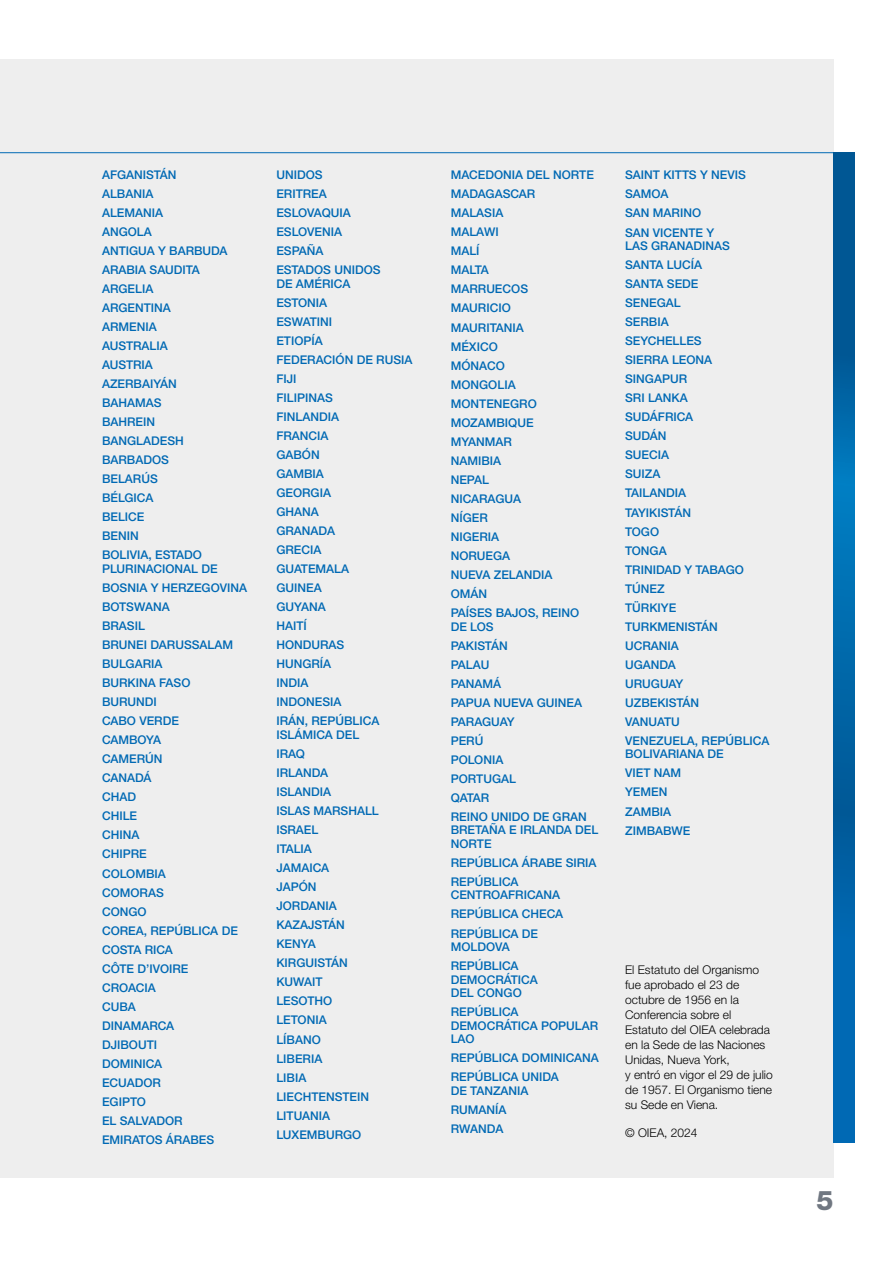
<style>
.page{position:relative;width:893px;height:1263px;background:#fff}
.page>*{position:absolute;margin:0;border:0;box-sizing:border-box;transform-origin:0 0}
.t1{font:800 27px "Helvetica Neue LTW1 G";color:#707781}
.t2{font:500 12px/19px "Helvetica Neue LTW1 G";color:#0069b4}
.t3{font:300 12px/15px "Helvetica Neue LTW1 G";color:#000}
</style>
<div class="page">
<div style="left:0;top:60px;width:833px;height:1118px;background:#eee"></div>
<hr style="left:0;top:152px;width:855px;height:1px;background:#0069b4">
<svg style="left:833px;top:152px;width:22px;height:991px;background:#0065a7"></svg>
<p class="t2" style="left:102px;top:165px;width:127px">AFGANISTÁN<br>ALBANIA<br>ALEMANIA<br>ANGOLA<br>ANTIGUA Y BARBUDA<br>ARABIA SAUDITA<br>ARGELIA<br>ARGENTINA<br>ARMENIA<br>AUSTRALIA<br>AUSTRIA<br>AZERBAIYÁN<br>BAHAMAS<br>BAHREIN<br>BANGLADESH<br>BARBADOS<br>BELARÚS<br>BÉLGICA<br>BELICE<br>BENIN<br>BOLIVIA, ESTADO</p>
<p class="t2" style="left:102px;top:559px;width:147px">PLURINACIONAL DE<br>BOSNIA Y HERZEGOVINA<br>BOTSWANA<br>BRASIL<br>BRUNEI DARUSSALAM<br>BULGARIA<br>BURKINA FASO<br>BURUNDI<br>CABO VERDE<br>CAMBOYA<br>CAMERÚN<br>CANADÁ<br>CHAD<br>CHILE<br>CHINA<br>CHIPRE<br>COLOMBIA<br>COMORAS<br>CONGO<br>COREA, REPÚBLICA DE<br>COSTA RICA<br>CÔTE D’IVOIRE<br>CROACIA<br>CUBA<br>DINAMARCA<br>DJIBOUTI<br>DOMINICA<br>ECUADOR<br>EGIPTO<br>EL SALVADOR<br>EMIRATOS ÁRABES</p>
<p class="t2" style="left:276px;top:165px;width:106px">UNIDOS<br>ERITREA<br>ESLOVAQUIA<br>ESLOVENIA<br>ESPAÑA<br>ESTADOS UNIDOS</p>
<p class="t2" style="left:276px;top:274px;width:138px">DE AMÉRICA<br>ESTONIA<br>ESWATINI<br>ETIOPÍA<br>FEDERACIÓN DE RUSIA<br>FIJI<br>FILIPINAS<br>FINLANDIA<br>FRANCIA<br>GABÓN<br>GAMBIA<br>GEORGIA<br>GHANA<br>GRANADA<br>GRECIA<br>GUATEMALA<br>GUINEA<br>GUYANA<br>HAITÍ<br>HONDURAS<br>HUNGRÍA<br>INDIA<br>INDONESIA<br>IRÁN, REPÚBLICA</p>
<p class="t2" style="left:276px;top:725px;width:104px">ISLÁMICA DEL<br>IRAQ<br>IRLANDA<br>ISLANDIA<br>ISLAS MARSHALL<br>ISRAEL<br>ITALIA<br>JAMAICA<br>JAPÓN<br>JORDANIA<br>KAZAJSTÁN<br>KENYA<br>KIRGUISTÁN<br>KUWAIT<br>LESOTHO<br>LETONIA<br>LÍBANO<br>LIBERIA<br>LIBIA<br>LIECHTENSTEIN<br>LITUANIA<br>LUXEMBURGO</p>
<p class="t2" style="left:451px;top:165px;width:145px">MACEDONIA DEL NORTE<br>MADAGASCAR<br>MALASIA<br>MALAWI<br>MALÍ<br>MALTA<br>MARRUECOS<br>MAURICIO<br>MAURITANIA<br>MÉXICO<br>MÓNACO<br>MONGOLIA<br>MONTENEGRO<br>MOZAMBIQUE<br>MYANMAR<br>NAMIBIA<br>NEPAL<br>NICARAGUA<br>NÍGER<br>NIGERIA<br>NORUEGA<br>NUEVA ZELANDIA<br>OMÁN<br>PAÍSES BAJOS, REINO</p>
<p class="t2" style="left:451px;top:617px;width:138px">DE LOS<br>PAKISTÁN<br>PALAU<br>PANAMÁ<br>PAPUA NUEVA GUINEA<br>PARAGUAY<br>PERÚ<br>POLONIA<br>PORTUGAL<br>QATAR<br>REINO UNIDO DE GRAN</p>
<p class="t2" style="left:451px;top:823px;width:149px;line-height:13.5px">BRETAÑA E IRLANDA DEL<br>NORTE</p>
<p class="t2" style="left:451px;top:853px;width:147px">REPÚBLICA ÁRABE SIRIA<br>REPÚBLICA</p>
<p class="t2" style="left:451px;top:886px;width:114px">CENTROAFRICANA<br>REPÚBLICA CHECA<br>REPÚBLICA DE</p>
<p class="t2" style="left:451px;top:937px;width:69px">MOLDOVA<br>REPÚBLICA</p>
<p class="t2" style="left:451px;top:972px;width:88px;line-height:13.5px">DEMOCRÁTICA<br>DEL CONGO</p>
<p class="t2" style="left:451px;top:1005px;width:149px;line-height:13.5px">REPÚBLICA<br>DEMOCRÁTICA POPULAR<br>LAO</p>
<p class="t2" style="left:451px;top:1048px;width:150px">REPÚBLICA DOMINICANA<br>REPÚBLICA UNIDA</p>
<p class="t2" style="left:451px;top:1081px;width:79px">DE TANZANIA<br>RUMANÍA<br>RWANDA</p>
<p class="t2" style="left:625px;top:166px;width:122px">SAINT KITTS Y NEVIS<br>SAMOA<br>SAN MARINO<br>SAN VICENTE Y</p>
<p class="t2" style="left:625px;top:236px;width:146px">LAS GRANADINAS<br>SANTA LUCÍA<br>SANTA SEDE<br>SENEGAL<br>SERBIA<br>SEYCHELLES<br>SIERRA LEONA<br>SINGAPUR<br>SRI LANKA<br>SUDÁFRICA<br>SUDÁN<br>SUECIA<br>SUIZA<br>TAILANDIA<br>TAYIKISTÁN<br>TOGO<br>TONGA<br>TRINIDAD Y TABAGO<br>TÚNEZ<br>TÜRKIYE<br>TURKMENISTÁN<br>UCRANIA<br>UGANDA<br>URUGUAY<br>UZBEKISTÁN<br>VANUATU<br>VENEZUELA, REPÚBLICA</p>
<p class="t2" style="left:625px;top:745px;width:100px">BOLIVARIANA DE<br>VIET NAM<br>YEMEN<br>ZAMBIA<br>ZIMBABWE</p>
<p class="t3" style="left:625px;top:962px;width:149px">El Estatuto del Organismo fue aprobado el 23 de octubre de 1956 en la<br>Conferencia sobre el<br>Estatuto del OIEA celebrada en la Sede de las Naciones<br>Unidas, Nueva York,<br>y entró en vigor el 29 de julio de 1957. El Organismo tiene su Sede en Viena.</p>
<p class="t3" style="left:625px;top:1125px;width:74px">© OIEA, 2024</p>
<h1 class="t1" style="left:816px;top:1184px;width:19px">5</h1>
</div>
